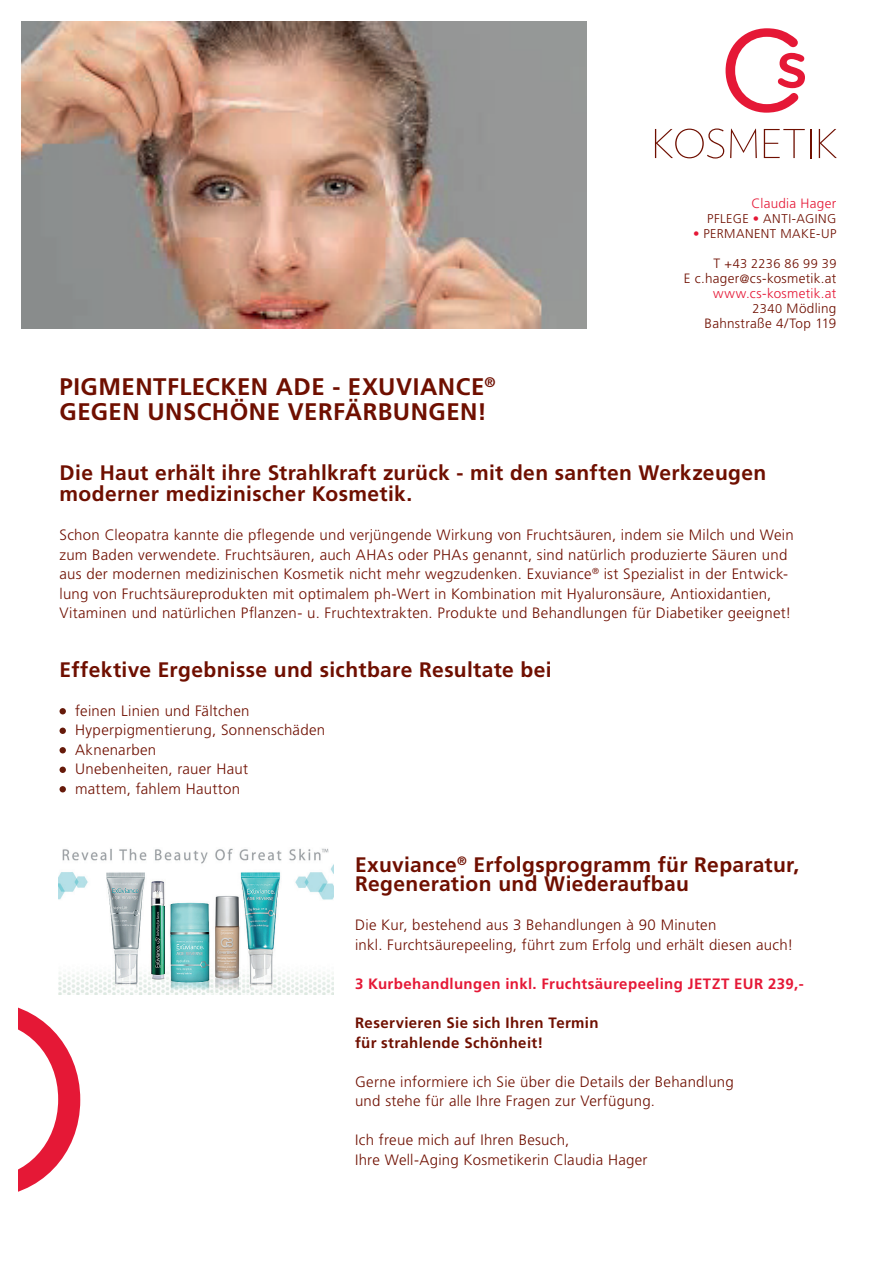
<style>
.page{position:relative;width:893px;height:1263px;background:#fff}
.page>*{position:absolute;margin:0;border:0;box-sizing:border-box;transform-origin:0 0}
.t1{font:700 24px/25.5px "Frutiger LT Std";letter-spacing:.02em;color:#6f0f00}
.t2{font:700 21px/21px "Frutiger LT Std";letter-spacing:.015em;color:#6f0f00}
.t3{font:300 15px/19.5px "Frutiger LT Std";letter-spacing:.02em;color:#6f0f00}
.t4{font:700 15px "Frutiger LT Std";letter-spacing:.025em;color:#e51836}
.t5{font:700 15px/19.5px "Frutiger LT Std";letter-spacing:.025em;color:#6f0f00}
.t6{font:300 13.5px/15px "Frutiger LT Std";letter-spacing:.02em;color:#6f0f00;text-align:right}
.t7{font:300 13.5px "Frutiger LT Std";letter-spacing:.02em;color:#e51836}
.t8{font:300 12.75px "Frutiger LT Std";letter-spacing:.035em;color:#6f0f00}
.s1{color:#e51836}
.s2{font-size:13.5px}
.s3{font-size:12px}
.s4{font-size:12.75px}
</style>
<div class="page">
<img style="left:58px;top:848px;width:275px;height:146px">
<svg style="left:655px;top:128px;width:69px;height:31px"></svg>
<svg style="left:730px;top:129px;width:27px;height:29px"></svg>
<svg style="left:764px;top:129px;width:47px;height:29px"></svg>
<svg style="left:819px;top:129px;width:18px;height:29px"></svg>
<svg style="left:726px;top:28px;width:79px;height:85px"></svg>
<svg style="left:60px;top:708px;width:6px;height:6px"></svg>
<div style="left:60px;top:727px;width:6px;height:7px;background:#661a0a;border-radius:50%"></div>
<svg style="left:60px;top:747px;width:6px;height:6px"></svg>
<div style="left:60px;top:766px;width:6px;height:7px;background:#661a0a;border-radius:50%"></div>
<svg style="left:60px;top:786px;width:6px;height:6px"></svg>
<img style="left:21px;top:22px;width:566px;height:306px">
<svg style="left:18px;top:1007px;width:62px;height:185px"></svg>
<h1 class="t1" style="left:60px;top:374px;width:438px">PIGMENTFLECKEN ADE - EXUVIANCE<sup>®<br></sup>GEGEN UNSCHÖNE VERFÄRBUNGEN!</h1>
<p class="t7" style="left:751px;top:196px;width:86px">Claudia Hager</p>
<p class="t8" style="left:707px;top:212px;width:131px">PFLEGE <span class="s1">•</span> ANTI-AGING</p>
<p class="t8" style="left:693px;top:227px;width:145px"><span class="s1">•</span> PERMANENT MAKE-UP</p>
<p class="t8" style="left:713px;top:257px;width:124px"><span class="s2">T</span> +43 2236 86 99 39</p>
<p class="t6" style="left:684px;top:271px;width:154px">E c.hager<span class="s3">@</span>cs-kosmetik.at <span class="s1">www.cs-kosmetik.at<br></span><span class="s4">2340</span> Mödling<br>Bahnstraße 4/Top 119</p>
<h2 class="t2" style="left:60px;top:463px;width:708px">Die Haut erhält ihre Strahlkraft zurück - mit den sanften Werkzeugen moderner medizinischer Kosmetik.</h2>
<p class="t3" style="left:60px;top:526px;width:736px">Schon Cleopatra kannte die pflegende und verjüngende Wirkung von Fruchtsäuren, indem sie Milch und Wein zum Baden verwendete. Fruchtsäuren, auch AHAs oder PHAs genannt, sind natürlich produzierte Säuren und aus der modernen medizinischen Kosmetik nicht mehr wegzudenken. Exuviance<sup>®</sup> ist Spezialist in der Entwick&shy;lung von Fruchtsäureprodukten mit optimalem ph-Wert in Kombination mit Hyaluronsäure, Antioxidantien, Vitaminen und natürlichen Pflanzen- u. Fruchtextrakten. Produkte und Behandlungen für Diabetiker geeignet!</p>
<h2 class="t2" style="left:60px;top:659px;width:494px">Effektive Ergebnisse und sichtbare Resultate bei</h2>
<p class="t3" style="left:75px;top:701px;width:252px">feinen Linien und Fältchen<br>Hyperpigmentierung, Sonnenschäden<br>Aknenarben<br>Unebenheiten, rauer Haut<br>mattem, fahlem Hautton</p>
<h2 class="t2" style="left:355px;top:855px;width:446px;line-height:19.5px">Exuviance<sup>®</sup> Erfolgsprogramm für Reparatur,<br>Regeneration und Wiederaufbau</h2>
<p class="t3" style="left:355px;top:916px;width:440px">Die Kur, bestehend aus 3 Behandlungen à 90 Minuten<br>inkl. Furchtsäurepeeling, führt zum Erfolg und erhält diesen auch!</p>
<p class="t4" style="left:355px;top:975px;width:450px">3 Kurbehandlungen inkl. Fruchtsäurepeeling JETZT EUR 239,-</p>
<p class="t5" style="left:355px;top:1013px;width:245px">Reservieren Sie sich Ihren Termin für strahlende Schönheit!</p>
<p class="t3" style="left:355px;top:1072px;width:380px">Gerne informiere ich Sie über die Details der Behandlung und stehe für alle Ihre Fragen zur Verfügung.</p>
<p class="t3" style="left:355px;top:1130px;width:294px">Ich freue mich auf Ihren Besuch,<br>Ihre Well-Aging Kosmetikerin Claudia Hager</p>
</div>
